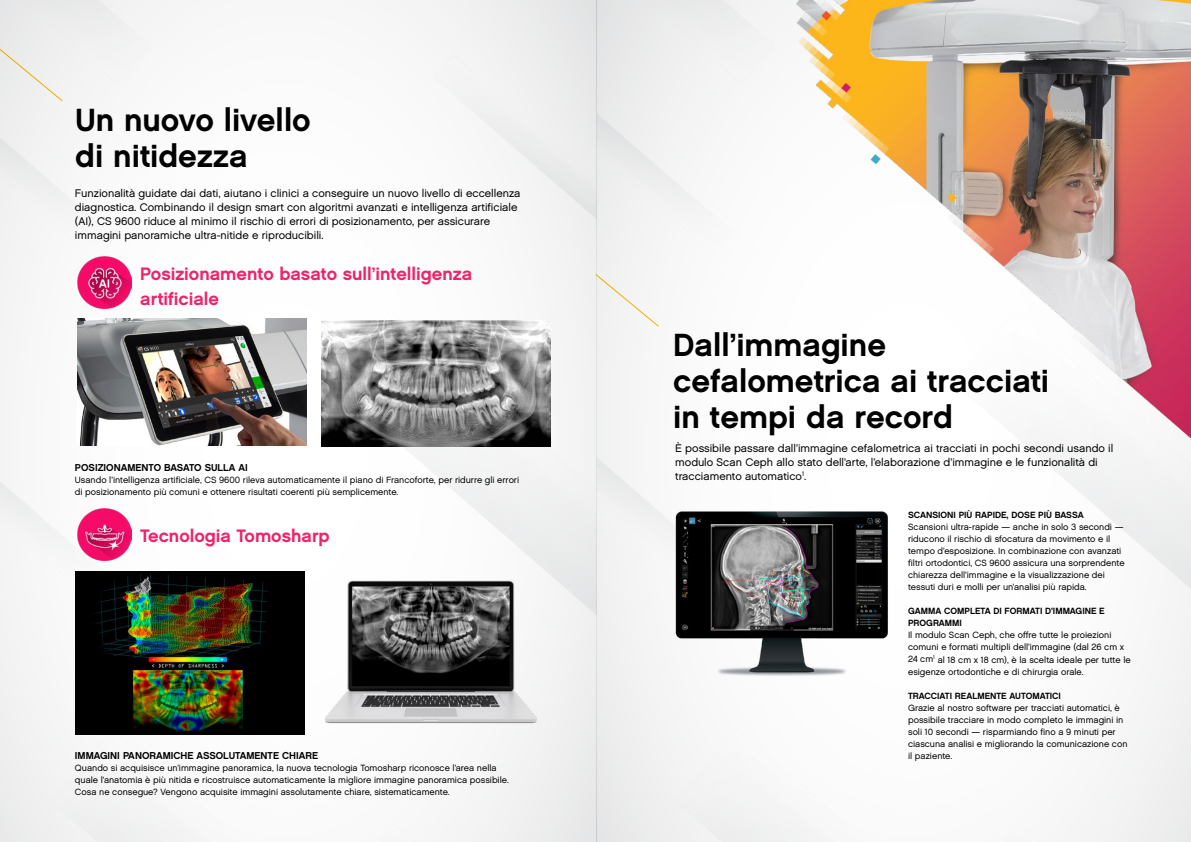
<style>
.page{position:relative;width:1191px;height:842px;background:#fff}
.page>*{position:absolute;margin:0;border:0;box-sizing:border-box;transform-origin:0 0}
.t1{font:32px/36px "Chalet New York Nineteen Sixty";color:#000}
.t2{font:18px/25px "Chalet New York Nineteen Sixty";color:#ed236b}
.t3{font:11px/14px "Chalet London Nineteen Sixty";color:#000}
.t4{font:10px "Chalet New York Nineteen Sixty";color:#000}
.t5{font:9px/12px "Chalet London Nineteen Sixty";color:#000}
.t6{font:9px/12px "Chalet New York Nineteen Sixty";color:#000}
</style>
<div class="page">
<div style="left:0;top:0;width:596px;height:842px;background:#f9fafa"></div>
<svg style="left:483px;top:0;width:114px;height:254px"></svg>
<div style="left:597px;top:0;width:594px;height:842px;background:linear-gradient(to right,#f6f7f7,#fafafa)"></div>
<img style="left:796px;top:0;width:395px;height:438px">
<svg style="left:0;top:0;width:128px;height:195px"></svg>
<div style="left:595px;top:273px;width:65px;height:55px;background:#f3f3f3"></div>
<img style="left:322px;top:320px;width:229px;height:127px">
<img style="left:77px;top:319px;width:229px;height:127px">
<img style="left:76px;top:571px;width:229px;height:164px">
<img style="left:659px;top:506px;width:246px;height:204px">
<img style="left:325px;top:571px;width:226px;height:153px">
<img style="left:77px;top:257px;width:54px;height:52px">
<img style="left:77px;top:509px;width:54px;height:52px">
<h1 class="t1" style="left:75px;top:101px;width:237px">Un nuovo livello di nitidezza</h1>
<p class="t3" style="left:75px;top:186px;width:447px">Funzionalità guidate dai dati, aiutano i clinici a conseguire un nuovo livello di eccellenza diagnostica. Combinando il design smart con algoritmi avanzati e intelligenza artificiale (AI), CS 9600 riduce al minimo il rischio di errori di posizionamento, per assicurare immagini panoramiche ultra-nitide e riproducibili.</p>
<h2 class="t2" style="left:140px;top:261px;width:333px">Posizionamento basato sull’intelligenza artificiale</h2>
<p class="t4" style="left:75px;top:461px;width:174px">POSIZIONAMENTO BASATO SULLA AI</p>
<p class="t5" style="left:75px;top:474px;width:446px">Usando l’intelligenza artificiale, CS 9600 rileva automaticamente il piano di Francoforte, per ridurre gli errori di posizionamento più comuni e ottenere risultati coerenti più semplicemente.</p>
<h2 class="t2" style="left:140px;top:522px;width:191px">Tecnologia Tomosharp</h2>
<p class="t4" style="left:75px;top:749px;width:245px">IMMAGINI PANORAMICHE ASSOLUTAMENTE CHIARE</p>
<p class="t5" style="left:75px;top:762px;width:435px">Quando si acquisisce un’immagine panoramica, la nuova tecnologia Tomosharp riconosce l’area nella quale l’anatomia è più nitida e ricostruisce automaticamente la migliore immagine panoramica possibile.<br>Cosa ne consegue? Vengono acquisite immagini assolutamente chiare, sistematicamente.</p>
<h1 class="t1" style="left:673px;top:326px;width:377px">Dall’immagine cefalometrica ai tracciati in tempi da record</h1>
<p class="t3" style="left:675px;top:441px;width:440px">È possibile passare dall’immagine cefalometrica ai tracciati in pochi secondi usando il modulo Scan Ceph allo stato dell’arte, l’elaborazione d’immagine e le funzionalità di tracciamento automatico<sup>1</sup>.</p>
<p class="t6" style="left:908px;top:509px;width:177px">SCANSIONI PIÙ RAPIDE, DOSE PIÙ BASSA</p>
<p class="t5" style="left:908px;top:521px;width:218px">Scansioni ultra-rapide — anche in solo 3 secondi — riducono il rischio di sfocatura da movimento e il tempo d’esposizione. In combinazione con avanzati filtri ortodontici, CS 9600 assicura una sorprendente chiarezza dell’immagine e la visualizzazione dei tessuti duri e molli per un’analisi più rapida.</p>
<p class="t6" style="left:908px;top:605px;width:198px">GAMMA COMPLETA DI FORMATI D’IMMAGINE E<br>PROGRAMMI</p>
<p class="t5" style="left:908px;top:629px;width:224px">Il modulo Scan Ceph, che offre tutte le proiezioni comuni e formati multipli dell’immagine (dal 26 cm x 24 cm<sup>1</sup> al 18 cm x 18 cm), è la scelta ideale per tutte le esigenze ortodontiche e di chirurgia orale.</p>
<p class="t6" style="left:908px;top:689px;width:154px">TRACCIATI REALMENTE AUTOMATICI</p>
<p class="t5" style="left:908px;top:701px;width:221px">Grazie al nostro software per tracciati automatici, è possibile tracciare in modo completo le immagini in soli 10 secondi — risparmiando fino a 9 minuti per ciascuna analisi e migliorando la comunicazione con il paziente.</p>
</div>
